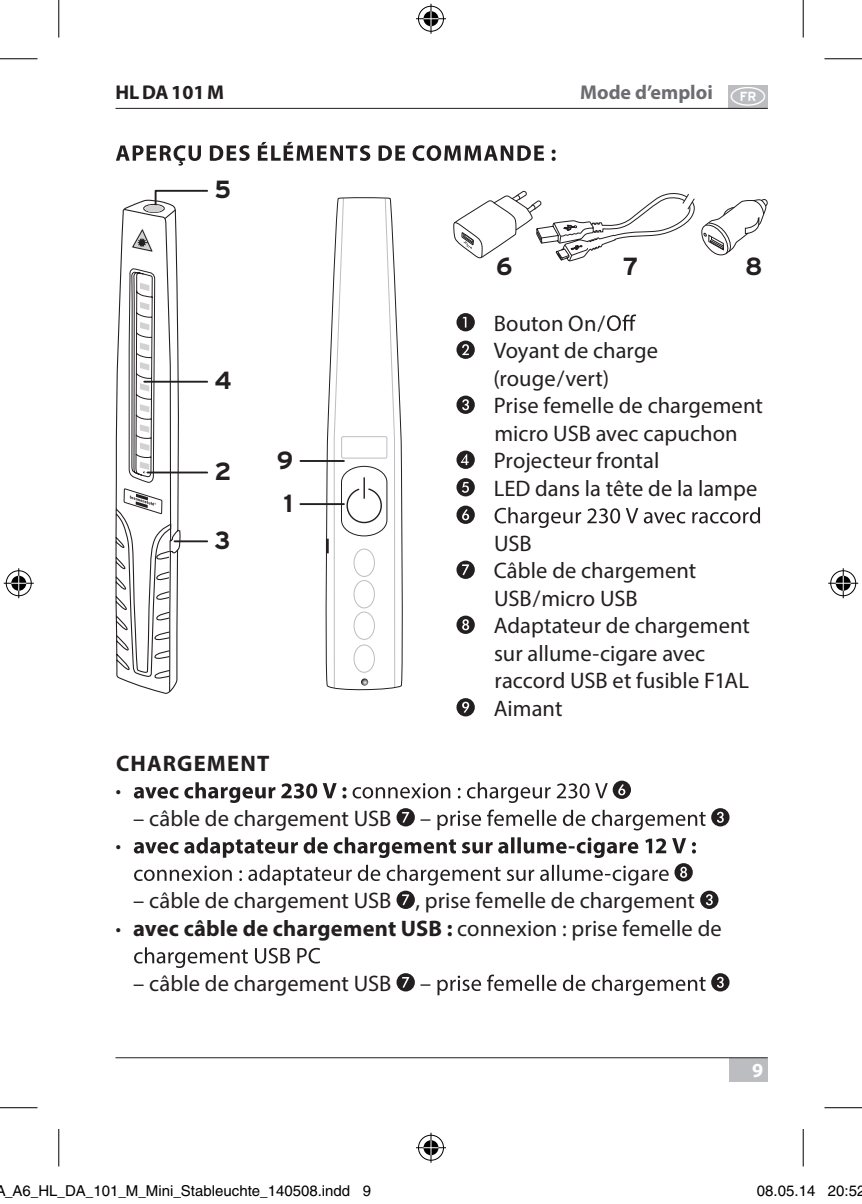
<style>
.page{position:relative;width:862px;height:1204px;background:#fff}
.page>*{position:absolute;margin:0;border:0;box-sizing:border-box;transform-origin:0 0}
.t1{font:700 24.75px "Interstate";color:#231f20}
.t2{font:22.5px/27.5px "Myriad Pro";color:#231f20}
.t3{font:700 22.5px/27.5px "Myriad Pro";letter-spacing:.045em;color:#231f20}
.t4{font:700 20px "Myriad Pro";color:#6c6d70}
.t5{font:700 20px "Myriad Pro";color:#231f20}
.t6{font:700 20px "Myriad Pro";color:#fff}
.t7{font:15px "Helvetica";color:#000}
.s1{font-family:"Brennenstuhl Country Pi";font-weight:400;font-size:22px;color:#fff}
.s2{font-weight:700}
</style>
<div class="page">
<div style="left:728px;top:1058px;width:39px;height:23px;background:#bcbdc0"></div>
<hr style="left:115px;top:1057px;width:652px;height:1px;background:#231f20">
<div style="left:728px;top:85px;width:39px;height:23px;background:#bcbdc0"></div>
<hr style="left:115px;top:108px;width:652px;height:1px;background:#231f20">
<svg style="left:116px;top:142px;width:439px;height:24px"></svg>
<svg style="left:456px;top:313px;width:19px;height:18px"></svg>
<svg style="left:607px;top:314px;width:29px;height:17px"></svg>
<svg style="left:456px;top:341px;width:19px;height:18px"></svg>
<svg style="left:456px;top:396px;width:19px;height:18px"></svg>
<svg style="left:456px;top:451px;width:19px;height:18px"></svg>
<svg style="left:456px;top:478px;width:19px;height:18px"></svg>
<svg style="left:456px;top:506px;width:19px;height:18px"></svg>
<svg style="left:494px;top:507px;width:266px;height:21px"></svg>
<svg style="left:456px;top:561px;width:19px;height:18px"></svg>
<svg style="left:456px;top:616px;width:19px;height:18px"></svg>
<svg style="left:456px;top:698px;width:19px;height:18px"></svg>
<svg style="left:134px;top:782px;width:212px;height:21px"></svg>
<svg style="left:352px;top:781px;width:353px;height:49px"></svg>
<svg style="left:711px;top:808px;width:18px;height:18px"></svg>
<svg style="left:134px;top:837px;width:562px;height:48px"></svg>
<svg style="left:396px;top:891px;width:19px;height:18px"></svg>
<svg style="left:700px;top:891px;width:18px;height:18px"></svg>
<svg style="left:134px;top:947px;width:186px;height:21px"></svg>
<svg style="left:396px;top:973px;width:309px;height:22px"></svg>
<svg style="left:711px;top:973px;width:18px;height:18px"></svg>
<svg style="left:323px;top:197px;width:80px;height:494px"></svg>
<svg style="left:115px;top:189px;width:94px;height:505px"></svg>
<hr style="left:300px;top:460px;width:44px;height:2px;background:#231f20">
<hr style="left:300px;top:503px;width:44px;height:2px;background:#231f20">
<hr style="left:0;top:58px;width:38px;height:1px;background:#000">
<hr style="left:824px;top:58px;width:38px;height:1px;background:#000">
<hr style="left:0;top:1107px;width:38px;height:1px;background:#000">
<hr style="left:824px;top:1107px;width:38px;height:1px;background:#000">
<hr style="left:58px;top:0;width:1px;height:37px;background:#000">
<hr style="left:58px;top:1129px;width:1px;height:37px;background:#000">
<hr style="left:802px;top:0;width:1px;height:37px;background:#000">
<hr style="left:802px;top:1129px;width:1px;height:37px;background:#000">
<div style="left:417px;top:5px;width:28px;height:28px;border:3px solid #fff;border-radius:50%"></div>
<hr style="left:416px;top:17px;width:30px;height:3px;background:#fff">
<hr style="left:429px;top:4px;width:3px;height:30px;background:#fff">
<div style="left:422px;top:10px;width:18px;height:18px;border:3px solid #fff;border-radius:50%"></div>
<div style="left:418px;top:6px;width:26px;height:26px;border:1px solid #000;border-radius:50%"></div>
<hr style="left:416px;top:18px;width:30px;height:1px;background:#000">
<hr style="left:430px;top:4px;width:1px;height:30px;background:#000">
<svg style="left:423px;top:11px;width:15px;height:15px"></svg>
<div style="left:417px;top:1134px;width:28px;height:28px;border:3px solid #fff;border-radius:50%"></div>
<hr style="left:416px;top:1146px;width:30px;height:3px;background:#fff">
<hr style="left:429px;top:1133px;width:3px;height:30px;background:#fff">
<div style="left:422px;top:1139px;width:18px;height:18px;border:3px solid #fff;border-radius:50%"></div>
<div style="left:418px;top:1135px;width:26px;height:25px;border:1px solid #000;border-radius:50%"></div>
<hr style="left:416px;top:1147px;width:30px;height:1px;background:#000">
<hr style="left:430px;top:1133px;width:1px;height:30px;background:#000">
<svg style="left:423px;top:1140px;width:15px;height:15px"></svg>
<div style="left:5px;top:569px;width:28px;height:28px;border:3px solid #fff;border-radius:50%"></div>
<hr style="left:4px;top:582px;width:30px;height:3px;background:#fff">
<hr style="left:17px;top:568px;width:3px;height:30px;background:#fff">
<div style="left:10px;top:574px;width:18px;height:18px;border:3px solid #fff;border-radius:50%"></div>
<div style="left:6px;top:570px;width:26px;height:26px;border:1px solid #000;border-radius:50%"></div>
<hr style="left:4px;top:583px;width:30px;height:1px;background:#000">
<hr style="left:18px;top:568px;width:1px;height:30px;background:#000">
<svg style="left:11px;top:576px;width:15px;height:15px"></svg>
<div style="left:829px;top:569px;width:28px;height:28px;border:3px solid #fff;border-radius:50%"></div>
<hr style="left:828px;top:582px;width:30px;height:3px;background:#fff">
<hr style="left:841px;top:568px;width:3px;height:30px;background:#fff">
<div style="left:834px;top:574px;width:18px;height:18px;border:3px solid #fff;border-radius:50%"></div>
<div style="left:830px;top:570px;width:26px;height:26px;border:1px solid #000;border-radius:50%"></div>
<hr style="left:828px;top:583px;width:30px;height:1px;background:#000">
<hr style="left:842px;top:568px;width:1px;height:30px;background:#000">
<svg style="left:835px;top:576px;width:15px;height:15px"></svg>
<svg style="left:453px;top:190px;width:314px;height:72px"></svg>
<p class="t5" style="left:115px;top:79px;width:110px">HL DA 101 M</p>
<p class="t4" style="left:580px;top:79px;width:187px">Mode d’emploi <span class="s1">G</span></p>
<p class="t1" style="left:214px;top:176px;width:18px">5</p>
<p class="t1" style="left:214px;top:367px;width:19px">4</p>
<p class="t1" style="left:214px;top:458px;width:18px">2</p>
<p class="t1" style="left:214px;top:526px;width:18px">3</p>
<p class="t1" style="left:277px;top:446px;width:18px">9</p>
<p class="t1" style="left:283px;top:489px;width:11px">1</p>
<p class="t3" style="left:115px;top:749px;width:155px">CHARGEMENT ·</p>
<p class="t2" style="left:133px;top:804px;width:260px">– câble de chargement USB</p>
<p class="t3" style="left:115px;top:831px;width:7px">·</p>
<p class="t1" style="left:496px;top:252px;width:18px">6</p>
<p class="t1" style="left:623px;top:252px;width:17px">7</p>
<p class="t1" style="left:745px;top:252px;width:19px">8</p>
<p class="t2" style="left:493px;top:309px;width:271px">Bouton On /<br>Voyant de charge<br>(rouge / vert)<br>Prise femelle de chargement micro USB avec capuchon<br>Projecteur frontal<br>LED dans la tête de la lampe</p>
<p class="t2" style="left:494px;top:529px;width:258px">USB<br>Câble de chargement<br>USB / micro USB<br>Adaptateur de chargement sur allume-cigare avec raccord USB et fusible F1AL<br>Aimant</p>
<p class="t2" style="left:115px;top:887px;width:608px;text-align:center">– câble de chargement USB , prise femelle de chargement<br><span class="s2">· avec câble de chargement USB :</span> connexion : prise femelle de</p>
<p class="t2" style="left:133px;top:969px;width:260px">– câble de chargement USB</p>
<p class="t6" style="left:752px;top:1057px;width:13px">9</p>
<p class="t7" style="left:-5px;top:1182px;width:377px">A_A6_HL_DA_101_M_Mini_Stableuchte_140508.indd 9</p>
<p class="t7" style="left:757px;top:1182px;width:110px">08.05.14 20:52</p>
</div>
